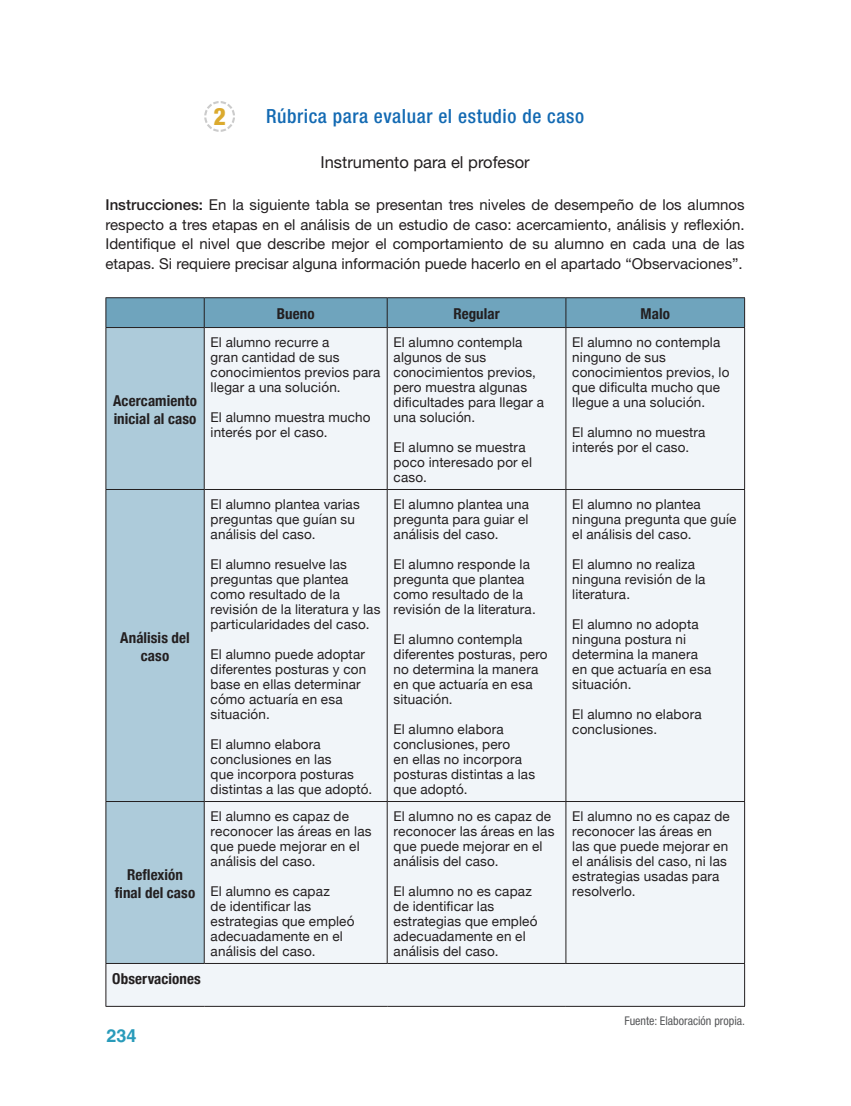
<style>
.page{position:relative;width:851px;height:1106px;background:#fff}
.page>*{position:absolute;margin:0;border:0;box-sizing:border-box;transform-origin:0 0}
._02_Numeros_2{font:800 condensed 24px "Helvetica Neue LT Std";color:#dbaa2e}
._01_TIT_Figura{font:500 condensed 19.5px "Helvetica Neue LT Std";letter-spacing:.03em;color:#136ab3}
.t1{font:700 18px "Helvetica LT Std";color:#299bba}
._03_R_BT_1{font:16.5px "Helvetica Neue LT Std";color:#231f20}
._03_R_BT_2{font:15px/19.5px "Helvetica Neue LT Std";color:#231f20;text-align:justify}
.tabla_1a_linea{font:700 condensed 15px/18px "Helvetica Neue";letter-spacing:.005em;color:#231f20;text-align:center}
.tabla_gral{font:13.5px/15px "Helvetica Neue";letter-spacing:.01em;color:#231f20}
._01_Fuente{font:condensed 12px "Helvetica Neue LT Std";color:#57585a}
.s1{font-weight:500}
</style>
<div class="page">
<svg style="left:106px;top:328px;width:638px;height:678px;fill:#f1f5f9"></svg>
<hr style="left:105px;top:327px;width:99px;height:1px;background:#231f20">
<hr style="left:204px;top:327px;width:183px;height:1px;background:#231f20">
<hr style="left:204px;top:328px;width:1px;height:161px;background:#231f20">
<hr style="left:387px;top:327px;width:179px;height:1px;background:#231f20">
<hr style="left:387px;top:328px;width:1px;height:161px;background:#231f20">
<hr style="left:566px;top:327px;width:178px;height:1px;background:#231f20">
<hr style="left:565px;top:328px;width:1px;height:161px;background:#231f20">
<hr style="left:105px;top:489px;width:99px;height:1px;background:#231f20">
<hr style="left:204px;top:489px;width:183px;height:1px;background:#231f20">
<hr style="left:204px;top:490px;width:1px;height:311px;background:#231f20">
<hr style="left:387px;top:489px;width:179px;height:1px;background:#231f20">
<hr style="left:387px;top:490px;width:1px;height:311px;background:#231f20">
<hr style="left:566px;top:489px;width:178px;height:1px;background:#231f20">
<hr style="left:565px;top:490px;width:1px;height:311px;background:#231f20">
<hr style="left:105px;top:801px;width:99px;height:1px;background:#231f20">
<hr style="left:204px;top:801px;width:183px;height:1px;background:#231f20">
<hr style="left:204px;top:802px;width:1px;height:161px;background:#231f20">
<hr style="left:387px;top:801px;width:179px;height:1px;background:#231f20">
<hr style="left:387px;top:802px;width:1px;height:161px;background:#231f20">
<hr style="left:566px;top:801px;width:178px;height:1px;background:#231f20">
<hr style="left:565px;top:802px;width:1px;height:161px;background:#231f20">
<hr style="left:105px;top:297px;width:99px;height:1px;background:#231f20">
<hr style="left:204px;top:297px;width:183px;height:1px;background:#231f20">
<hr style="left:387px;top:297px;width:179px;height:1px;background:#231f20">
<hr style="left:566px;top:297px;width:178px;height:1px;background:#231f20">
<div style="left:105px;top:298px;width:640px;height:29px;background:#6fa4bd"></div>
<hr style="left:105px;top:328px;width:1px;height:161px;background:#231f20">
<hr style="left:744px;top:328px;width:1px;height:161px;background:#231f20">
<hr style="left:105px;top:490px;width:1px;height:311px;background:#231f20">
<hr style="left:744px;top:490px;width:1px;height:311px;background:#231f20">
<hr style="left:105px;top:802px;width:1px;height:161px;background:#231f20">
<hr style="left:744px;top:802px;width:1px;height:161px;background:#231f20">
<hr style="left:105px;top:963px;width:99px;height:1px;background:#231f20">
<hr style="left:105px;top:963px;width:1px;height:43px;background:#231f20">
<hr style="left:204px;top:963px;width:183px;height:1px;background:#231f20">
<hr style="left:387px;top:963px;width:179px;height:1px;background:#231f20">
<hr style="left:566px;top:963px;width:178px;height:1px;background:#231f20">
<hr style="left:744px;top:963px;width:1px;height:43px;background:#231f20">
<hr style="left:105px;top:1006px;width:99px;height:1px;background:#231f20">
<hr style="left:204px;top:1006px;width:183px;height:1px;background:#231f20">
<hr style="left:387px;top:1006px;width:179px;height:1px;background:#231f20">
<hr style="left:566px;top:1006px;width:178px;height:1px;background:#231f20">
<svg style="left:204px;top:101px;width:31px;height:31px"></svg>
<p class="_02_Numeros_2" style="left:213px;top:102px;width:14px">2</p>
<p class="_01_TIT_Figura" style="left:266px;top:105px;width:319px">Rúbrica para evaluar el estudio de caso</p>
<p class="_03_R_BT_1" style="left:320px;top:153px;width:211px">Instrumento para el profesor</p>
<p class="_03_R_BT_2" style="left:105px;top:195px;width:640px"><span class="s1">Instrucciones:</span> En la siguiente tabla se presentan tres niveles de desempeño de los alumnos respecto a tres etapas en el análisis de un estudio de caso: acercamiento, análisis y reflexión.<br>Identifique el nivel que describe mejor el comportamiento de su alumno en cada una de las etapas. Si requiere precisar alguna información puede hacerlo en el apartado “Observaciones”.</p>
<p class="tabla_1a_linea" style="left:277px;top:304px;width:39px">Bueno</p>
<p class="tabla_1a_linea" style="left:453px;top:304px;width:48px">Regular</p>
<p class="tabla_1a_linea" style="left:640px;top:304px;width:31px">Malo</p>
<p class="tabla_1a_linea" style="left:113px;top:391px;width:85px;text-align:left">Acercamiento inicial al caso</p>
<p class="tabla_gral" style="left:210px;top:335px;width:171px">El alumno recurre a<br>gran cantidad de sus conocimientos previos para llegar a una solución.</p>
<p class="tabla_gral" style="left:210px;top:410px;width:161px">El alumno muestra mucho interés por el caso.</p>
<p class="tabla_1a_linea" style="left:120px;top:627px;width:71px">Análisis del caso</p>
<p class="tabla_1a_linea" style="left:115px;top:864px;width:82px">Reflexión final del caso</p>
<p class="tabla_1a_linea" style="left:112px;top:968px;width:90px">Observaciones</p>
<p class="tabla_gral" style="left:210px;top:497px;width:151px">El alumno plantea varias preguntas que guían su análisis del caso.</p>
<p class="tabla_gral" style="left:210px;top:557px;width:171px">El alumno resuelve las preguntas que plantea como resultado de la revisión de la literatura y las particularidades del caso.</p>
<p class="tabla_gral" style="left:210px;top:647px;width:157px">El alumno puede adoptar diferentes posturas y con base en ellas determinar cómo actuaría en esa situación.</p>
<p class="tabla_gral" style="left:210px;top:737px;width:163px">El alumno elabora conclusiones en las<br>que incorpora posturas distintas a las que adoptó.</p>
<p class="tabla_gral" style="left:210px;top:809px;width:162px">El alumno es capaz de reconocer las áreas en las que puede mejorar en el análisis del caso.</p>
<p class="tabla_gral" style="left:210px;top:884px;width:145px">El alumno es capaz<br>de identificar las estrategias que empleó adecuadamente en el análisis del caso.</p>
<p class="tabla_gral" style="left:393px;top:335px;width:152px">El alumno contempla algunos de sus conocimientos previos, pero muestra algunas dificultades para llegar a una solución.</p>
<p class="tabla_gral" style="left:393px;top:440px;width:140px">El alumno se muestra poco interesado por el caso.</p>
<p class="tabla_gral" style="left:393px;top:497px;width:137px;text-align:justify">El alumno plantea una pregunta para guiar el análisis del caso.</p>
<p class="tabla_gral" style="left:393px;top:557px;width:144px">El alumno responde la pregunta que plantea como resultado de la revisión de la literatura.</p>
<p class="tabla_gral" style="left:393px;top:632px;width:156px">El alumno contempla diferentes posturas, pero no determina la manera en que actuaría en esa situación.</p>
<p class="tabla_gral" style="left:393px;top:722px;width:143px">El alumno elabora conclusiones, pero<br>en ellas no incorpora posturas distintas a las que adoptó.</p>
<p class="tabla_gral" style="left:393px;top:809px;width:162px">El alumno no es capaz de reconocer las áreas en las que puede mejorar en el análisis del caso.</p>
<p class="tabla_gral" style="left:393px;top:884px;width:145px">El alumno no es capaz de identificar las estrategias que empleó adecuadamente en el análisis del caso.</p>
<h3 class="t1" style="left:106px;top:1024px;width:32px">234</h3>
<p class="tabla_gral" style="left:572px;top:335px;width:159px">El alumno no contempla ninguno de sus conocimientos previos, lo que dificulta mucho que llegue a una solución.</p>
<p class="tabla_gral" style="left:572px;top:425px;width:135px">El alumno no muestra interés por el caso.</p>
<p class="tabla_gral" style="left:572px;top:497px;width:166px">El alumno no plantea ninguna pregunta que guíe el análisis del caso.</p>
<p class="tabla_gral" style="left:572px;top:557px;width:135px">El alumno no realiza ninguna revisión de la literatura.</p>
<p class="tabla_gral" style="left:572px;top:617px;width:140px">El alumno no adopta ninguna postura ni determina la manera en que actuaría en esa situación.</p>
<p class="tabla_gral" style="left:572px;top:707px;width:131px">El alumno no elabora conclusiones.</p>
<p class="tabla_gral" style="left:572px;top:809px;width:159px">El alumno no es capaz de reconocer las áreas en las que puede mejorar en el análisis del caso, ni las estrategias usadas para resolverlo.</p>
<p class="_01_Fuente" style="left:624px;top:1013px;width:122px">Fuente: Elaboración propia.</p>
</div>
